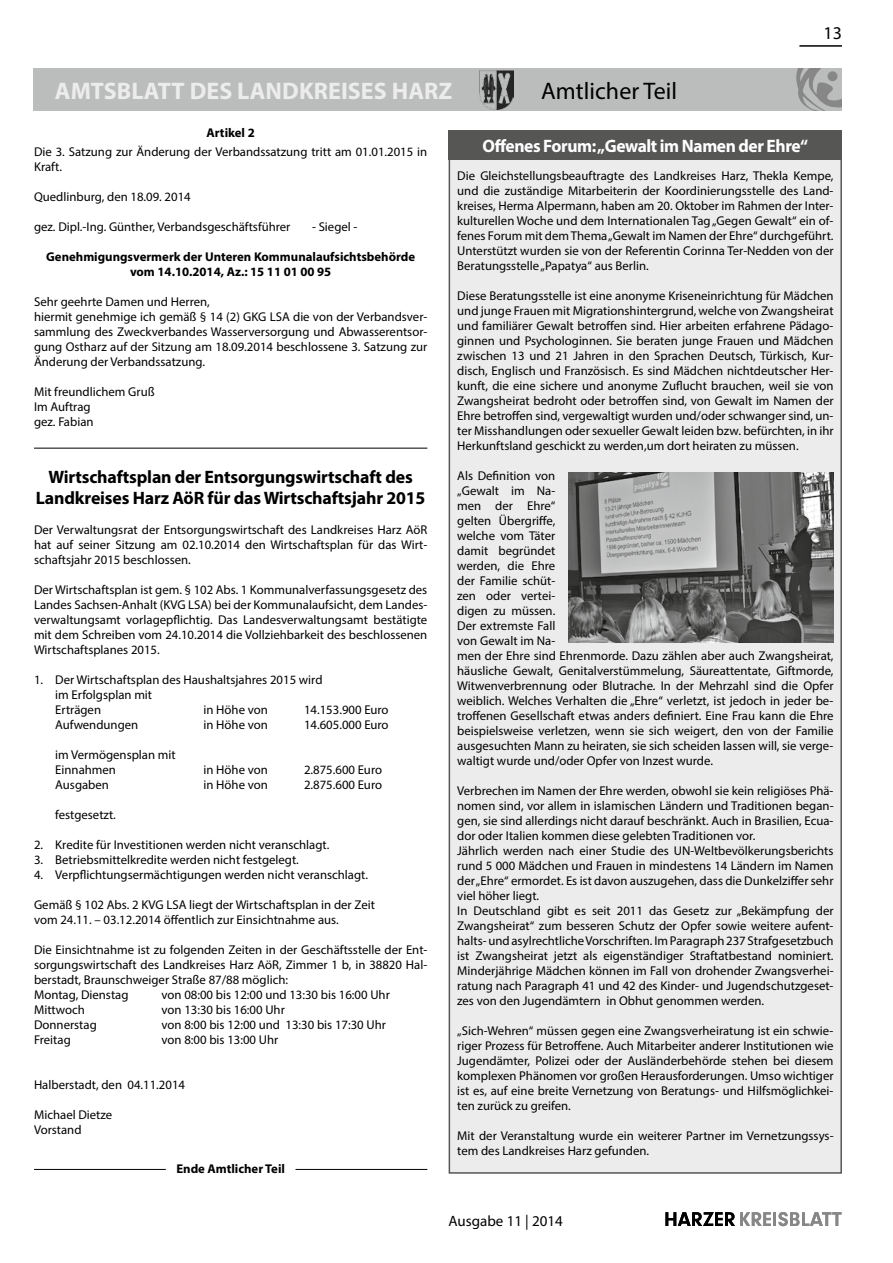
<style>
.page{position:relative;width:893px;height:1263px;background:#fff}
.page>*{position:absolute;margin:0;border:0;box-sizing:border-box;transform-origin:0 0}
.t1{font:700 24px "Myriad Pro";letter-spacing:.005em;color:#ececec}
.t2{font:24px "Myriad Pro";letter-spacing:.005em;color:#000}
.t3{font:700 18px/21px "Myriad Pro";letter-spacing:-.01em;color:#000;text-align:center}
.t4{font:700 18px "Myriad Pro";letter-spacing:-.025em;color:#fff}
.t5{font:18px "Myriad Pro";color:#000}
.t6{font:15px "Myriad Pro";color:#000}
.t7{font:12.75px/15px "Myriad Pro";color:#000}
.t8{font:700 12.75px/15px "Myriad Pro";color:#000;text-align:center}
</style>
<div class="page">
<svg style="left:665px;top:1212px;width:106px;height:14px"></svg>
<hr style="left:773px;top:1212px;width:3px;height:14px;background:#868786">
<svg style="left:778px;top:1212px;width:63px;height:14px"></svg>
<hr style="left:799px;top:45px;width:43px;height:2px;background:#000">
<div style="left:34px;top:68px;width:808px;height:43px;background:#bbbcbc"></div>
<svg style="left:796px;top:68px;width:46px;height:43px"></svg>
<img style="left:479px;top:70px;width:35px;height:39px">
<hr style="left:34px;top:448px;width:393px;height:1px;background:#000">
<hr style="left:34px;top:1169px;width:132px;height:1px;background:#000">
<hr style="left:296px;top:1169px;width:131px;height:1px;background:#000">
<div style="left:449px;top:130px;width:393px;height:1044px;background:#ececec;border:2px solid #565655"></div>
<div style="left:449px;top:130px;width:393px;height:30px;background:#565655"></div>
<img style="left:568px;top:472px;width:265px;height:170px">
<h2 class="t5" style="left:823px;top:22px;width:20px">13</h2>
<h1 class="t1" style="left:55px;top:75px;width:399px">AMTSBLATT DES LANDKREISES HARZ</h1>
<h1 class="t2" style="left:541px;top:76px;width:138px">Amtlicher Teil</h1>
<p class="t8" style="left:207px;top:125px;width:50px">Artikel 2</p>
<p class="t7" style="left:34px;top:144px;width:395px">Die 3. Satzung zur Änderung der Verbandssatzung tritt am 01.01.2015 in<br>Kraft.</p>
<p class="t7" style="left:34px;top:189px;width:158px">Quedlinburg, den 18.09. 2014</p>
<p class="t7" style="left:34px;top:219px;width:258px">gez. Dipl.-Ing. Günther, Verbandsgeschäftsführer</p>
<p class="t7" style="left:312px;top:219px;width:47px">- Siegel -</p>
<p class="t8" style="left:46px;top:249px;width:370px">Genehmigungsvermerk der Unteren Kommunalaufsichtsbehörde vom 14.10.2014, Az.: 15 11 01 00 95</p>
<p class="t7" style="left:34px;top:294px;width:395px">Sehr geehrte Damen und Herren,<br>hiermit genehmige ich gemäß § 14 (2) GKG LSA die von der Verbandsver&shy;sammlung des Zweckverbandes Wasserversorgung und Abwasserentsor&shy;gung Ostharz auf der Sitzung am 18.09.2014 beschlossene 3. Satzung zur Änderung der Verbandssatzung.</p>
<p class="t7" style="left:34px;top:384px;width:122px">Mit freundlichem Gruß<br>Im Auftrag<br>gez. Fabian</p>
<h2 class="t4" style="left:483px;top:134px;width:327px">Offenes Forum: „Gewalt im Namen der Ehre“</h2>
<p class="t7" style="left:457px;top:168px;width:378px;text-align:justify">Die Gleichstellungsbeauftragte des Landkreises Harz, Thekla Kempe, und die zuständige Mitarbeiterin der Koordinierungsstelle des Land&shy;kreises, Herma Alpermann, haben am 20. Oktober im Rahmen der Inter&shy;kulturellen Woche und dem Internationalen Tag „Gegen Gewalt“ ein of&shy;fenes Forum mit dem Thema „Gewalt im Namen der Ehre“ durchgeführt.<br>Unterstützt wurden sie von der Referentin Corinna Ter-Nedden von der Beratungsstelle „Papatya“ aus Berlin.</p>
<p class="t7" style="left:457px;top:288px;width:378px;text-align:justify">Diese Beratungsstelle ist eine anonyme Kriseneinrichtung für Mädchen und junge Frauen mit Migrationshintergrund, welche von Zwangsheirat und familiärer Gewalt betroffen sind. Hier arbeiten erfahrene Pädago&shy;ginnen und Psychologinnen. Sie beraten junge Frauen und Mädchen zwischen 13 und 21 Jahren in den Sprachen Deutsch, Türkisch, Kur&shy;disch, Englisch und Französisch. Es sind Mädchen nichtdeutscher Her&shy;kunft, die eine sichere und anonyme Zuflucht brauchen, weil sie von Zwangsheirat bedroht oder betroffen sind, von Gewalt im Namen der Ehre betroffen sind, vergewaltigt wurden und/oder schwanger sind, un&shy;ter Misshandlungen oder sexueller Gewalt leiden bzw. befürchten, in ihr Herkunftsland geschickt zu werden,um dort heiraten zu müssen.</p>
<p class="t7" style="left:457px;top:468px;width:378px">Als Definition von<br>„Gewalt im Na-<br>men der Ehre“<br>gelten Übergriffe,<br>welche vom Täter<br>damit begründet<br>werden, die Ehre<br>der Familie schüt-<br>zen oder vertei-<br>digen zu müssen.<br>Der extremste Fall<br>von Gewalt im Na-<br>men der Ehre sind Ehrenmorde. Dazu zählen aber auch Zwangsheirat, häusliche Gewalt, Genitalverstümmelung, Säureattentate, Giftmorde, Witwenverbrennung oder Blutrache. In der Mehrzahl sind die Opfer weiblich. Welches Verhalten die „Ehre“ verletzt, ist jedoch in jeder be&shy;troffenen Gesellschaft etwas anders definiert. Eine Frau kann die Ehre beispielsweise verletzen, wenn sie sich weigert, den von der Familie ausgesuchten Mann zu heiraten, sie sich scheiden lassen will, sie verge&shy;waltigt wurde und/oder Opfer von Inzest wurde.</p>
<p class="t7" style="left:457px;top:783px;width:378px">Verbrechen im Namen der Ehre werden, obwohl sie kein religiöses Phä&shy;nomen sind, vor allem in islamischen Ländern und Traditionen began&shy;gen, sie sind allerdings nicht darauf beschränkt. Auch in Brasilien, Ecua&shy;dor oder Italien kommen diese gelebten Traditionen vor.<br>Jährlich werden nach einer Studie des UN-Weltbevölkerungsberichts rund 5 000 Mädchen und Frauen in mindestens 14 Ländern im Namen der „Ehre“ ermordet. Es ist davon auszugehen, dass die Dunkelziffer sehr viel höher liegt.<br>In Deutschland gibt es seit 2011 das Gesetz zur „Bekämpfung der Zwangsheirat“ zum besseren Schutz der Opfer sowie weitere aufent&shy;halts- und asylrechtliche Vorschriften. Im Paragraph 237 Strafgesetzbuch ist Zwangsheirat jetzt als eigenständiger Straftatbestand nominiert.<br>Minderjährige Mädchen können im Fall von drohender Zwangsverhei&shy;ratung nach Paragraph 41 und 42 des Kinder- und Jugendschutzgeset&shy;zes von den Jugendämtern in Obhut genommen werden.</p>
<p class="t7" style="left:457px;top:1023px;width:378px;text-align:justify">„Sich-Wehren“ müssen gegen eine Zwangsverheiratung ist ein schwie&shy;riger Prozess für Betroffene. Auch Mitarbeiter anderer Institutionen wie Jugendämter, Polizei oder der Ausländerbehörde stehen bei diesem komplexen Phänomen vor großen Herausforderungen. Umso wichtiger ist es, auf eine breite Vernetzung von Beratungs- und Hilfsmöglichkei&shy;ten zurück zu greifen.</p>
<p class="t7" style="left:457px;top:1128px;width:378px">Mit der Veranstaltung wurde ein weiterer Partner im Vernetzungssys&shy;tem des Landkreises Harz gefunden.</p>
<h2 class="t3" style="left:36px;top:466px;width:391px">Wirtschaftsplan der Entsorgungswirtschaft des<br>Landkreises Harz AöR für das Wirtschaftsjahr 2015</h2>
<p class="t7" style="left:34px;top:522px;width:395px;text-align:justify">Der Verwaltungsrat der Entsorgungswirtschaft des Landkreises Harz AöR hat auf seiner Sitzung am 02.10.2014 den Wirtschaftsplan für das Wirt&shy;schaftsjahr 2015 beschlossen.</p>
<p class="t7" style="left:34px;top:582px;width:395px;text-align:justify">Der Wirtschaftsplan ist gem. § 102 Abs. 1 Kommunalverfassungsgesetz des Landes Sachsen-Anhalt (KVG LSA) bei der Kommunalaufsicht, dem Landes&shy;verwaltungsamt vorlagepflichtig. Das Landesverwaltungsamt bestätigte mit dem Schreiben vom 24.10.2014 die Vollziehbarkeit des beschlossenen Wirtschaftsplanes 2015.</p>
<p class="t7" style="left:55px;top:672px;width:269px;text-indent:-21px">1. Der Wirtschaftsplan des Haushaltsjahres 2015 wird im Erfolgsplan mit<br>Erträgen</p>
<p class="t7" style="left:204px;top:702px;width:66px">in Höhe von</p>
<p class="t7" style="left:304px;top:702px;width:86px">14.153.900 Euro</p>
<p class="t7" style="left:55px;top:717px;width:85px">Aufwendungen</p>
<p class="t7" style="left:204px;top:717px;width:66px">in Höhe von</p>
<p class="t7" style="left:304px;top:717px;width:86px">14.605.000 Euro</p>
<p class="t7" style="left:55px;top:747px;width:122px">im Vermögensplan mit<br>Einnahmen</p>
<p class="t7" style="left:204px;top:762px;width:66px">in Höhe von</p>
<p class="t7" style="left:304px;top:762px;width:80px">2.875.600 Euro</p>
<p class="t7" style="left:55px;top:777px;width:55px">Ausgaben</p>
<p class="t7" style="left:204px;top:777px;width:66px">in Höhe von</p>
<p class="t7" style="left:304px;top:777px;width:80px">2.875.600 Euro</p>
<p class="t7" style="left:55px;top:807px;width:62px">festgesetzt.</p>
<p class="t7" style="left:34px;top:837px;width:297px">2. Kredite für Investitionen werden nicht veranschlagt.</p>
<p class="t7" style="left:34px;top:852px;width:266px">3. Betriebsmittelkredite werden nicht festgelegt.</p>
<p class="t7" style="left:34px;top:867px;width:335px">4. Verpflichtungsermächtigungen werden nicht veranschlagt.</p>
<p class="t7" style="left:34px;top:897px;width:342px">Gemäß § 102 Abs. 2 KVG LSA liegt der Wirtschaftsplan in der Zeit vom 24.11. – 03.12.2014 öffentlich zur Einsichtnahme aus.</p>
<p class="t7" style="left:34px;top:942px;width:395px">Die Einsichtnahme ist zu folgenden Zeiten in der Geschäftsstelle der Ent&shy;sorgungswirtschaft des Landkreises Harz AöR, Zimmer 1 b, in 38820 Hal&shy;berstadt, Braunschweiger Straße 87/88 möglich:<br>Montag, Dienstag</p>
<p class="t7" style="left:162px;top:987px;width:230px">von 08:00 bis 12:00 und 13:30 bis 16:00 Uhr</p>
<p class="t7" style="left:34px;top:1002px;width:52px">Mittwoch</p>
<p class="t7" style="left:162px;top:1002px;width:125px">von 13:30 bis 16:00 Uhr</p>
<p class="t7" style="left:34px;top:1017px;width:64px">Donnerstag</p>
<p class="t7" style="left:162px;top:1017px;width:226px">von 8:00 bis 12:00 und 13:30 bis 17:30 Uhr</p>
<p class="t7" style="left:34px;top:1032px;width:38px">Freitag</p>
<p class="t7" style="left:162px;top:1032px;width:118px">von 8:00 bis 13:00 Uhr</p>
<p class="t7" style="left:34px;top:1077px;width:153px">Halberstadt, den 04.11.2014</p>
<p class="t7" style="left:34px;top:1107px;width:80px">Michael Dietze<br>Vorstand</p>
<p class="t8" style="left:176px;top:1161px;width:110px">Ende Amtlicher Teil</p>
<p class="t6" style="left:449px;top:1211px;width:116px">Ausgabe 11 | 2014</p>
</div>
